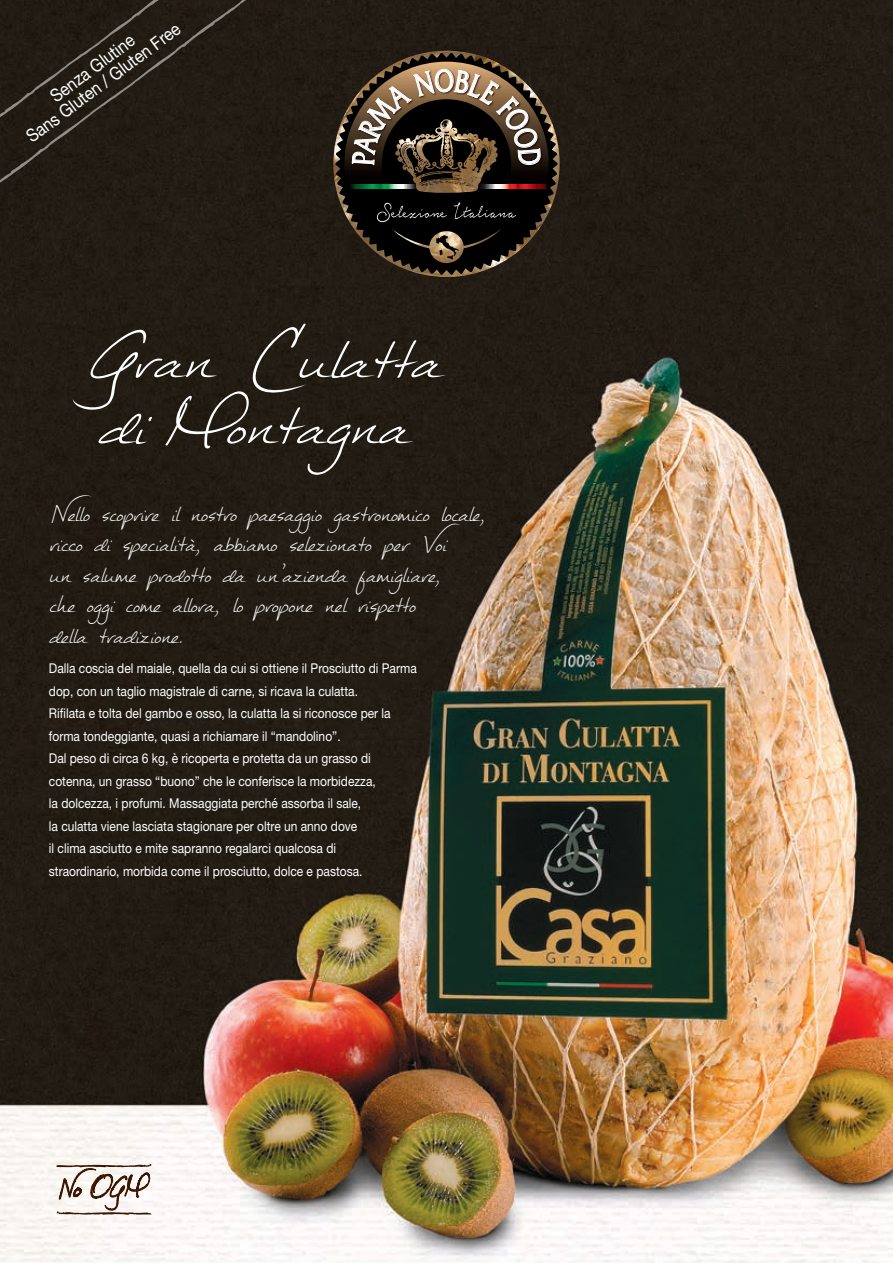
<style>
.page{position:relative;width:893px;height:1263px;background:#fff}
.page>*{position:absolute;margin:0;border:0;box-sizing:border-box;transform-origin:0 0}
.t1{font:italic 115.5px "Mathilde";color:#fff}
.t2{font:italic 45px "Mathilde";color:#fff;scale:.89 1}
.t3{font:18px "Helvetica Neue";color:#fff;scale:.9 1}
.t4{font:13.5px/22.5px "Helvetica Neue";color:#fff;scale:.89 1}
</style>
<div class="page">
<img style="left:0;top:0;width:893px;height:1263px">
<img style="left:333px;top:53px;width:227px;height:224px">
<svg style="left:335px;top:53px;width:222px;height:222px;background:#2e261b"></svg>
<img style="left:345px;top:62px;width:205px;height:177px">
<img style="left:391px;top:228px;width:111px;height:35px">
<svg style="left:436px;top:235px;width:23px;height:24px"></svg>
<svg style="left:56px;top:1164px;width:96px;height:51px"></svg>
<div style="left:0;top:0;width:265px;height:215px;background:#221c13"></div>
<div style="left:0;top:0;width:200px;height:144px;background:#221b13"></div>
<svg style="left:351px;top:68px;width:190px;height:98px;background:#584838"></svg>
<p class="t3" style="left:22px;top:130px;width:209px;rotate:-37deg">Sans Gluten / Gluten Free</p>
<p class="t3" style="left:46px;top:90px;width:113px;rotate:-37deg">Senza Glutine</p>
<p class="t1" style="left:84px;top:270px;width:434px">GranCulatta</p>
<p class="t1" style="left:97px;top:336px;width:389px">diMontagna</p>
<p class="t2" style="left:49px;top:479px;width:514px">Nelloscoprireilnostropaesaggiogastronomicolocale,</p>
<p class="t2" style="left:49px;top:509px;width:478px">riccodispecialità,abbiamoselezionatoperVoi</p>
<p class="t2" style="left:49px;top:540px;width:465px">unsalumeprodottodaun’aziendafamigliare,</p>
<p class="t2" style="left:49px;top:570px;width:436px">cheoggicomeallora,loproponenelrispetto</p>
<p class="t2" style="left:49px;top:601px;width:176px">dellatradizione.</p>
<p class="t4" style="left:49px;top:657px;width:415px">Dalla coscia del maiale, quella da cui si ottiene il Prosciutto di Parma dop, con un taglio magistrale di carne, si ricava la culatta.</p>
<p class="t4" style="left:49px;top:702px;width:386px">Rifilata e tolta del gambo e osso, la culatta la si riconosce per la forma tondeggiante, quasi a richiamare il “mandolino”.</p>
<p class="t4" style="left:49px;top:747px;width:369px">Dal peso di circa 6 kg, è ricoperta e protetta da un grasso di cotenna, un grasso “buono” che le conferisce la morbidezza, la dolcezza, i profumi. Massaggiata perché assorba il sale,<br>la culatta viene lasciata stagionare per oltre un anno dove<br>il clima asciutto e mite sapranno regalarci qualcosa di straordinario, morbida come il prosciutto, dolce e pastosa.</p>
</div>
